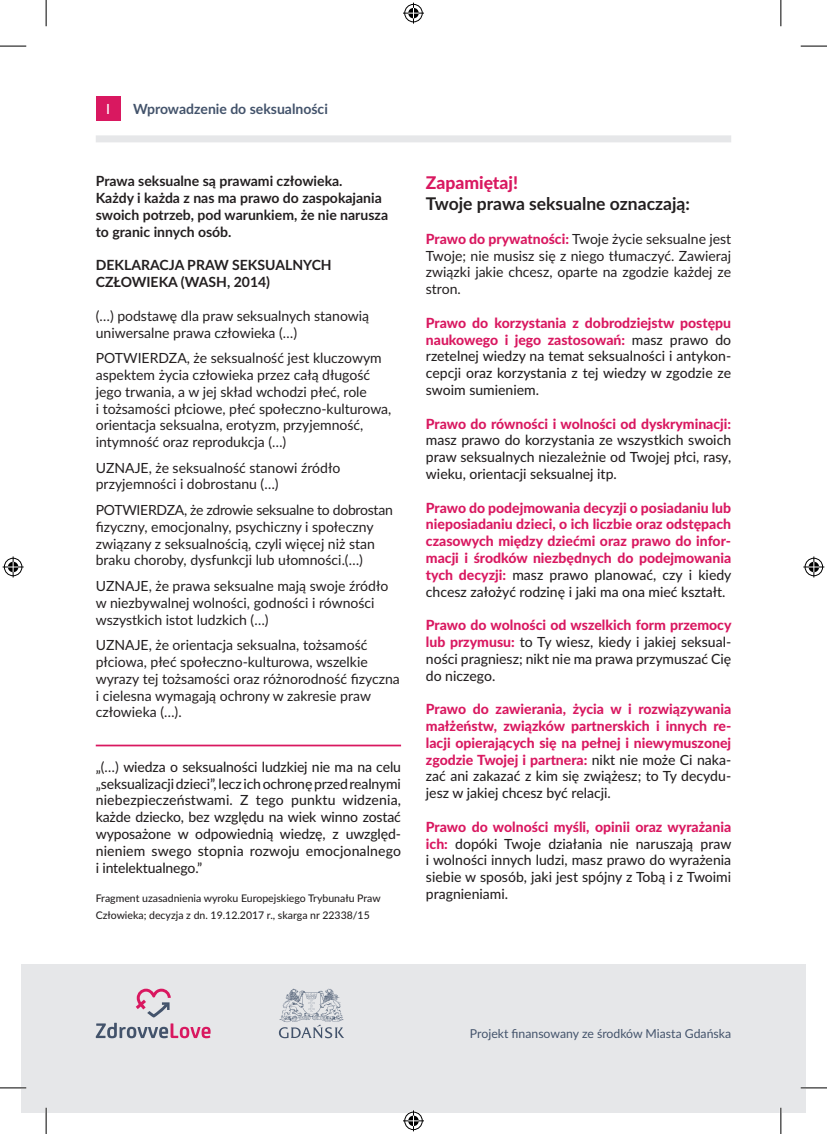
<style>
.page{position:relative;width:827px;height:1134px;background:#fff}
.page>*{position:absolute;margin:0;border:0;box-sizing:border-box;transform-origin:0 0}
.t1{font:700 17.5px "Lato";color:#231f20}
.t2{font:800 17.5px "Lato";color:#d91860}
.t3{font:14px/16.8px "Lato";color:#231f20}
.t4{font:500 14px/16.8px "Lato";color:#231f20;text-align:justify}
.t5{font:800 14px/16.8px "Lato";color:#d91860;text-align:justify}
.t6{font:700 14px/16.8px "Lato";color:#231f20}
.t7{font:700 14px "Lato";color:#43536b}
.t8{font:500 14px "Lato";color:#fff}
.t9{font:12.25px "Lato";color:#43536b}
.t10{font:500 10.5px/16.8px "Lato";color:#231f20}
.s1{font-weight:400}
.s2{font-weight:800;color:#d91860}
.s3{font-weight:500;color:#231f20}
</style>
<div class="page">
<hr style="left:96px;top:745px;width:305px;height:1px;background:#d91860">
<div style="left:96px;top:96px;width:25px;height:25px;background:#d91860"></div>
<div style="left:96px;top:135px;width:635px;height:7px;background:#e6e7e9"></div>
<div style="left:21px;top:964px;width:784px;height:149px;background:#e6e7e9"></div>
<svg style="left:96px;top:1023px;width:114px;height:15px"></svg>
<svg style="left:136px;top:989px;width:35px;height:28px"></svg>
<svg style="left:279px;top:989px;width:65px;height:49px"></svg>
<hr style="left:0;top:1087px;width:26px;height:2px;background:#fff">
<hr style="left:800px;top:1087px;width:26px;height:2px;background:#fff">
<hr style="left:45px;top:1108px;width:2px;height:26px;background:#fff">
<hr style="left:779px;top:1108px;width:2px;height:26px;background:#fff">
<svg style="left:0;top:46px;width:26px;height:1px"></svg>
<svg style="left:800px;top:46px;width:26px;height:1px"></svg>
<svg style="left:0;top:1088px;width:26px;height:1px"></svg>
<svg style="left:800px;top:1088px;width:26px;height:1px"></svg>
<svg style="left:46px;top:0;width:1px;height:26px"></svg>
<svg style="left:46px;top:1108px;width:1px;height:26px"></svg>
<svg style="left:780px;top:0;width:1px;height:26px"></svg>
<svg style="left:780px;top:1108px;width:1px;height:26px"></svg>
<svg style="left:403px;top:3px;width:21px;height:21px"></svg>
<svg style="left:403px;top:1110px;width:21px;height:21px"></svg>
<svg style="left:3px;top:556px;width:21px;height:21px"></svg>
<svg style="left:803px;top:556px;width:21px;height:21px"></svg>
<p class="t8" style="left:106px;top:99px;width:5px">I</p>
<p class="t7" style="left:133px;top:98px;width:196px">Wprowadzenie do seksualności</p>
<p class="t6" style="left:96px;top:172px;width:294px">Prawa seksualne są prawami człowieka.<br>Każdy i każda z nas ma prawo do zaspokajania swoich potrzeb, pod warunkiem, że nie narusza to granic innych osób.</p>
<p class="t6" style="left:96px;top:256px;width:237px">DEKLARACJA PRAW SEKSUALNYCH<br>CZŁOWIEKA (WASH, 2014)</p>
<p class="t3" style="left:96px;top:307px;width:275px">(…) podstawę dla praw seksualnych stanowią uniwersalne prawa człowieka (…)</p>
<p class="t3" style="left:96px;top:349px;width:297px">POTWIERDZA, że seksualność jest kluczowym aspektem życia człowieka przez całą długość jego trwania, a w jej skład wchodzi płeć, role<br>i tożsamości płciowe, płeć społeczno-kulturowa, orientacja seksualna, erotyzm, przyjemność, intymność oraz reprodukcja (…)</p>
<p class="t3" style="left:96px;top:459px;width:246px">UZNAJE, że seksualność stanowi źródło przyjemności i dobrostanu (…)</p>
<p class="t3" style="left:96px;top:501px;width:298px">POTWIERDZA, że zdrowie seksualne to dobrostan fizyczny, emocjonalny, psychiczny i społeczny związany z seksualnością, czyli więcej niż stan braku choroby, dysfunkcji lub ułomności.(…)</p>
<p class="t3" style="left:96px;top:577px;width:294px">UZNAJE, że prawa seksualne mają swoje źródło w niezbywalnej wolności, godności i równości wszystkich istot ludzkich (…)</p>
<p class="t3" style="left:96px;top:636px;width:305px">UZNAJE, że orientacja seksualna, tożsamość płciowa, płeć społeczno-kulturowa, wszelkie wyrazy tej tożsamości oraz różnorodność fizyczna i cielesna wymagają ochrony w zakresie praw człowieka (…).</p>
<p class="t4" style="left:96px;top:758px;width:307px">„<span class="s1">(…)</span> wiedza o seksualności ludzkiej nie ma na celu „seksualizacji dzieci”, lecz ich ochronę przed realnymi niebezpieczeństwami. Z tego punktu widzenia, każde dziecko, bez względu na wiek winno zostać wyposażone w odpowiednią wiedzę, z uwzględ&shy;nieniem swego stopnia rozwoju emocjonalnego i intelektualnego.”</p>
<p class="t10" style="left:96px;top:889px;width:286px">Fragment uzasadnienia wyroku Europejskiego Trybunału Praw<br>Człowieka; decyzja z dn. 19.12.2017 r., skarga nr 22338/15</p>
<p class="t2" style="left:426px;top:170px;width:94px">Zapamiętaj!</p>
<p class="t1" style="left:426px;top:191px;width:265px">Twoje prawa seksualne oznaczają:</p>
<p class="t3" style="left:426px;top:230px;width:307px;text-align:justify"><span class="s2">Prawo do prywatności:</span> Twoje życie seksualne jest Twoje; nie musisz się z niego tłumaczyć. Zawieraj związki jakie chcesz, oparte na zgodzie każdej ze stron.</p>
<p class="t4" style="left:426px;top:314px;width:307px"><span class="s2">Prawo do korzystania z dobrodziejstw postępu naukowego i jego zastosowań:</span> masz prawo do rzetelnej wiedzy na temat seksualności i antykon&shy;cepcji oraz korzystania z tej wiedzy w zgodzie ze swoim sumieniem.</p>
<p class="t5" style="left:426px;top:414px;width:307px">Prawo do równości i wolności od dyskryminacji:</p>
<p class="t4" style="left:426px;top:431px;width:307px">masz prawo do korzystania ze wszystkich swoich praw seksualnych niezależnie od Twojej płci, rasy, wieku, orientacji seksualnej itp.</p>
<p class="t5" style="left:426px;top:498px;width:307px">Prawo do podejmowania decyzji o posiadaniu lub nieposiadaniu dzieci, o ich liczbie oraz odstępach czasowych między dziećmi oraz prawo do infor&shy;macji i środków niezbędnych do podejmowania tych decyzji: <span class="s3">masz prawo planować, czy i kiedy chcesz założyć rodzinę i jaki ma ona mieć kształt.</span></p>
<p class="t4" style="left:426px;top:616px;width:307px"><span class="s2">Prawo do wolności od wszelkich form przemocy lub przymusu:</span> to Ty wiesz, kiedy i jakiej seksual&shy;ności pragniesz; nikt nie ma prawa przymuszać Cię do niczego.</p>
<p class="t5" style="left:426px;top:700px;width:307px">Prawo do zawierania, życia w i rozwiązywania małżeństw, związków partnerskich i innych re&shy;lacji opierających się na pełnej i niewymuszonej zgodzie Twojej i partnera: <span class="s3">nikt nie może Ci naka&shy;zać ani zakazać z kim się zwiążesz; to Ty decydu&shy;jesz w jakiej chcesz być relacji.</span></p>
<p class="t4" style="left:426px;top:818px;width:307px"><span class="s2">Prawo do wolności myśli, opinii oraz wyrażania ich:</span> dopóki Twoje działania nie naruszają praw i wolności innych ludzi, masz prawo do wyrażenia siebie w sposób, jaki jest spójny z Tobą i z Twoimi pragnieniami.</p>
<p class="t9" style="left:470px;top:1025px;width:263px">Projekt finansowany ze środków Miasta Gdańska</p>
</div>
